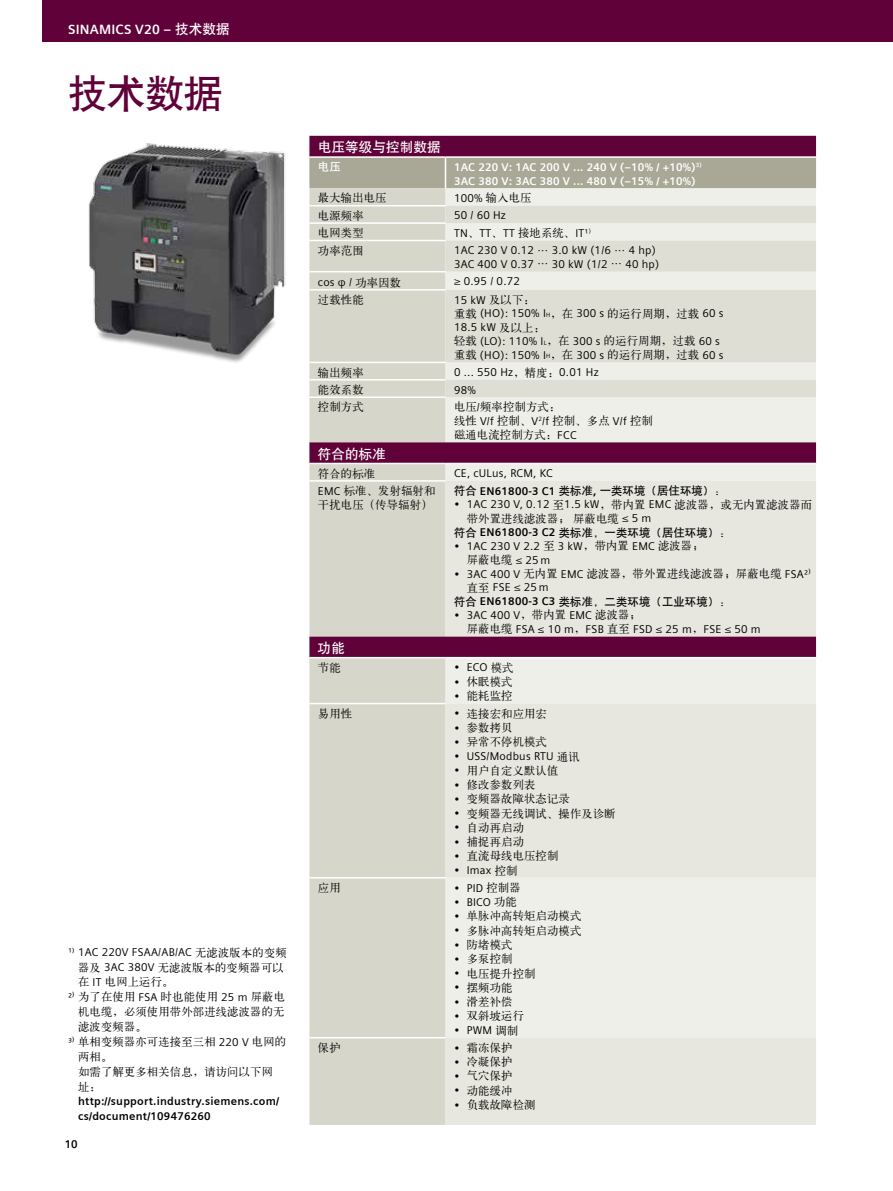
<style>
.page{position:relative;width:893px;height:1191px;background:#fff}
.page>*{position:absolute;margin:0;border:0;box-sizing:border-box;transform-origin:0 0}
.t1{font:39px "H Yb 1 gs G Bpc EUC H";color:#600239}
.t2{font:700 13.5px "Siemens Sans";letter-spacing:.015em;color:#fff}
.t3{font:13.5px "H Yb 1 gs G Bpc EUC H";letter-spacing:.01em;color:#fff}
.t4{font:11.25px/13.8px "H Ya 1 gj";letter-spacing:.02em;color:#000}
.t5{font:11.25px/13.8px "Siemens Sans";letter-spacing:.02em;color:#000}
.t6{font:11.25px "H Yb 1 gs G Bpc EUC H";letter-spacing:.02em;color:#000}
.t7{font:700 11.25px/13.8px "Siemens Sans";letter-spacing:.02em;color:#fff}
.t8{font:700 11.25px/14.9px "Siemens Sans";letter-spacing:.02em;color:#000}
.t9{font:11.25px "H Yb 1 gs G Bpc EUC H";color:#fff}
.s1{font-family:"H Yb 1 gs G Bpc EUC H";font-weight:400}
.s2{font-family:"Siemens Sans Global"}
.s3{font-family:"H Ya 1 gj"}
.s4{font-family:"Siemens Sans"}
.s5{font-size:6.15px}
.s6{font-family:"Siemens Sans";font-weight:700}
</style>
<div class="page">
<div style="left:43px;top:0;width:850px;height:42px;background:#600239"></div>
<div style="left:309px;top:136px;width:507px;height:20px;background:#600239"></div>
<div style="left:309px;top:158px;width:507px;height:30px;background:#a9a897"></div>
<div style="left:309px;top:188px;width:136px;height:936px;background:#d7d6cb"></div>
<svg style="left:445px;top:188px;width:371px;height:293px;background:#d2bfc6"></svg>
<svg style="left:445px;top:206px;width:371px;height:191px;background:#e3e2da"></svg>
<svg style="left:445px;top:481px;width:371px;height:643px;background:#e5e2dd"></svg>
<hr style="left:445px;top:158px;width:1px;height:30px;background:#fff">
<hr style="left:309px;top:205px;width:136px;height:1px;background:#fff">
<hr style="left:309px;top:222px;width:136px;height:2px;background:#fff">
<hr style="left:309px;top:240px;width:136px;height:1px;background:#fff">
<hr style="left:309px;top:271px;width:136px;height:1px;background:#fff">
<hr style="left:309px;top:289px;width:136px;height:1px;background:#fff">
<hr style="left:309px;top:362px;width:136px;height:1px;background:#fff">
<hr style="left:309px;top:379px;width:136px;height:1px;background:#fff">
<hr style="left:309px;top:396px;width:136px;height:2px;background:#fff">
<hr style="left:309px;top:480px;width:136px;height:1px;background:#fff">
<hr style="left:309px;top:703px;width:136px;height:1px;background:#fff">
<hr style="left:309px;top:877px;width:136px;height:1px;background:#fff">
<hr style="left:309px;top:1037px;width:136px;height:1px;background:#fff">
<hr style="left:309px;top:463px;width:136px;height:1px;background:#fff">
<hr style="left:445px;top:463px;width:371px;height:1px;background:#fff">
<hr style="left:309px;top:657px;width:136px;height:1px;background:#fff">
<hr style="left:445px;top:657px;width:371px;height:1px;background:#fff">
<img style="left:88px;top:143px;width:198px;height:220px">
<p class="t2" style="left:68px;top:22px;width:163px">SINAMICS V20 – <span class="s1">技术数据</span></p>
<h1 class="t1" style="left:68px;top:74px;width:156px">技术数据</h1>
<p class="t5" style="left:68px;top:945px;width:220px">¹<span class="s2">⁾</span> 1AC 220V FSAA/AB/AC <span class="s3">无滤波版本的变频</span></p>
<p class="t4" style="left:78px;top:960px;width:207px">器及 <span class="s4">3AC 380V</span> 无滤波版本的变频器可以</p>
<p class="t4" style="left:78px;top:975px;width:97px">在 <span class="s4">IT</span> 电网上运行。</p>
<p class="t4" style="left:68px;top:990px;width:218px"><span class="s4">²</span><span class="s2">⁾</span> 为了在使用 <span class="s4">FSA</span> 时也能使用 <span class="s4">25 m</span> 屏蔽电</p>
<p class="t4" style="left:78px;top:1005px;width:208px">机电缆，必须使用带外部进线滤波器的无</p>
<p class="t4" style="left:78px;top:1019px;width:70px">滤波变频器。</p>
<p class="t4" style="left:68px;top:1034px;width:220px"><span class="s4">³</span><span class="s2">⁾</span> 单相变频器亦可连接至三相 <span class="s4">220 V</span> 电网的</p>
<p class="t4" style="left:78px;top:1049px;width:36px">两相。</p>
<p class="t4" style="left:78px;top:1064px;width:196px">如需了解更多相关信息，请访问以下网</p>
<p class="t4" style="left:78px;top:1079px;width:24px">址：</p>
<p class="t8" style="left:78px;top:1093px;width:202px">http://support.industry.siemens.com/ cs/document/109476260</p>
<p class="t8" style="left:65px;top:1136px;width:14px">10</p>
<p class="t3" style="left:318px;top:141px;width:124px">电压等级与控制数据</p>
<p class="t9" style="left:318px;top:161px;width:24px">电压</p>
<p class="t7" style="left:454px;top:160px;width:249px">1AC 220 V: 1AC 200 V ... 240 V (–10% / +10%)<sup>3)<br></sup>3AC 380 V: 3AC 380 V ... 480 V (–15% / +10%)</p>
<p class="t4" style="left:318px;top:191px;width:70px">最大输出电压</p>
<p class="t5" style="left:454px;top:191px;width:79px">100% <span class="s3">输入电压</span></p>
<p class="t4" style="left:318px;top:209px;width:47px">电源频率</p>
<p class="t5" style="left:454px;top:209px;width:53px">50 / 60 Hz</p>
<p class="t4" style="left:318px;top:226px;width:47px">电网类型</p>
<p class="t5" style="left:454px;top:226px;width:139px">TN<span class="s3">、</span>TT<span class="s3">、</span>TT <span class="s3">接地系统、</span>IT¹<sup>)</sup></p>
<p class="t4" style="left:318px;top:243px;width:47px">功率范围</p>
<p class="t5" style="left:454px;top:243px;width:207px">1AC 230 V 0.12 <span class="s3">…</span> 3.0 kW (1/6 <span class="s3">…</span> 4 hp)<br>3AC 400 V 0.37 <span class="s3">…</span> 30 kW (1/2 <span class="s3">…</span> 40 hp)</p>
<p class="t5" style="left:318px;top:275px;width:85px">cos <span class="s2">φ</span> / <span class="s3">功率因数</span></p>
<p class="t5" style="left:454px;top:275px;width:67px">≥ 0.95 / 0.72</p>
<p class="t4" style="left:318px;top:293px;width:47px">过载性能</p>
<p class="t5" style="left:454px;top:293px;width:271px">15 kW <span class="s3">及以下：<br>重载</span> (HO): 150% I<span class="s5">H</span><span class="s3">，在</span> 300 s <span class="s3">的运行周期，过载</span> 60 s<br>18.5 kW <span class="s3">及以上：<br>轻载</span> (LO): 110% I<span class="s5">L</span><span class="s3">，在</span> 300 s <span class="s3">的运行周期，过载</span> 60 s<span class="s3">重载</span> (HO): 150% I<span class="s5">H</span><span class="s3">，在</span> 300 s <span class="s3">的运行周期，过载</span> 60 s</p>
<p class="t4" style="left:318px;top:365px;width:47px">输出频率</p>
<p class="t5" style="left:454px;top:365px;width:146px">0 ... 550 Hz<span class="s3">，精度：</span>0.01 Hz</p>
<p class="t4" style="left:318px;top:383px;width:47px">能效系数</p>
<p class="t5" style="left:454px;top:383px;width:23px">98%</p>
<p class="t4" style="left:318px;top:400px;width:47px">控制方式</p>
<p class="t4" style="left:454px;top:400px;width:200px">电压<span class="s4">/</span>频率控制方式：<br>线性 <span class="s4">V/f</span> 控制、<span class="s4">V</span><sup>2</sup><span class="s4">/f</span> 控制、多点 <span class="s4">V/f</span> 控制磁通电流控制方式：<span class="s4">FCC</span></p>
<p class="t3" style="left:318px;top:447px;width:70px">符合的标准</p>
<p class="t4" style="left:318px;top:466px;width:59px">符合的标准</p>
<p class="t5" style="left:454px;top:466px;width:100px">CE, cULus, RCM, KC</p>
<p class="t4" style="left:318px;top:484px;width:119px"><span class="s4">EMC</span> 标准、发射辐射和干扰电压（传导辐射）</p>
<p class="t6" style="left:454px;top:485px;width:273px">符合 <span class="s6">EN61800-3 C1</span> 类标准<span class="s6">,</span> 一类环境（居住环境）：</p>
<p class="t5" style="left:454px;top:498px;width:360px">• 1AC 230 V, 0.12 <span class="s3">至</span>1.5 kW<span class="s3">，带内置</span> EMC <span class="s3">滤波器，或无内置滤波器而</span></p>
<p class="t4" style="left:467px;top:511px;width:186px">带外置进线滤波器；屏蔽电缆 <span class="s4">≤ 5 m</span></p>
<p class="t6" style="left:454px;top:526px;width:278px">符合 <span class="s6">EN61800-3 C2</span> 类标准，一类环境（居住环境）：</p>
<p class="t5" style="left:454px;top:539px;width:251px">• 1AC 230 V 2.2 <span class="s3">至</span> 3 kW<span class="s3">，带内置</span> EMC <span class="s3">滤波器；</span></p>
<p class="t4" style="left:467px;top:553px;width:85px">屏蔽电缆 <span class="s4">≤ 25 m</span></p>
<p class="t4" style="left:454px;top:566px;width:358px"><span class="s4">• 3AC 400 V</span> 无内置 <span class="s4">EMC</span> 滤波器，带外置进线滤波器；屏蔽电缆 <span class="s4">FSA²</span><span class="s2">⁾</span></p>
<p class="t5" style="left:467px;top:580px;width:83px"><span class="s3">直至</span> FSE ≤ 25 m</p>
<p class="t6" style="left:454px;top:595px;width:278px">符合 <span class="s6">EN61800-3 C3</span> 类标准，二类环境（工业环境）：</p>
<p class="t5" style="left:467px;top:608px;width:295px;text-indent:-13px">• 3AC 400 V<span class="s3">，带内置</span> EMC <span class="s3">滤波器；<br>屏蔽电缆</span> FSA ≤ 10 m<span class="s3">，</span>FSB <span class="s3">直至</span> FSD ≤ 25 m<span class="s3">，</span>FSE ≤ 50 m</p>
<p class="t3" style="left:318px;top:641px;width:29px">功能</p>
<p class="t4" style="left:318px;top:660px;width:24px">节能</p>
<p class="t5" style="left:454px;top:660px;width:61px">• ECO <span class="s3">模式</span></p>
<p class="t4" style="left:454px;top:675px;width:60px"><span class="s4">•</span> 休眠模式</p>
<p class="t4" style="left:454px;top:689px;width:60px"><span class="s4">•</span> 能耗监控</p>
<p class="t4" style="left:318px;top:706px;width:36px">易用性</p>
<p class="t4" style="left:454px;top:706px;width:94px"><span class="s4">•</span> 连接宏和应用宏</p>
<p class="t4" style="left:454px;top:720px;width:60px"><span class="s4">•</span> 参数拷贝</p>
<p class="t4" style="left:454px;top:735px;width:94px"><span class="s4">•</span> 异常不停机模式</p>
<p class="t5" style="left:454px;top:749px;width:127px">• USS/Modbus RTU <span class="s3">通讯</span></p>
<p class="t4" style="left:454px;top:763px;width:106px"><span class="s4">•</span> 用户自定义默认值</p>
<p class="t4" style="left:454px;top:777px;width:83px"><span class="s4">•</span> 修改参数列表</p>
<p class="t4" style="left:454px;top:792px;width:117px"><span class="s4">•</span> 变频器故障状态记录</p>
<p class="t4" style="left:454px;top:806px;width:163px"><span class="s4">•</span> 变频器无线调试、操作及诊断</p>
<p class="t4" style="left:454px;top:820px;width:71px"><span class="s4">•</span> 自动再启动</p>
<p class="t4" style="left:454px;top:834px;width:71px"><span class="s4">•</span> 捕捉再启动</p>
<p class="t4" style="left:454px;top:849px;width:106px"><span class="s4">•</span> 直流母线电压控制</p>
<p class="t5" style="left:454px;top:863px;width:65px">• Imax <span class="s3">控制</span></p>
<p class="t4" style="left:318px;top:880px;width:24px">应用</p>
<p class="t5" style="left:454px;top:880px;width:68px">• PID <span class="s3">控制器</span></p>
<p class="t5" style="left:454px;top:895px;width:64px">• BICO <span class="s3">功能</span></p>
<p class="t4" style="left:454px;top:909px;width:129px"><span class="s4">•</span> 单脉冲高转矩启动模式</p>
<p class="t4" style="left:454px;top:923px;width:129px"><span class="s4">•</span> 多脉冲高转矩启动模式</p>
<p class="t4" style="left:454px;top:937px;width:60px"><span class="s4">•</span> 防堵模式</p>
<p class="t4" style="left:454px;top:952px;width:60px"><span class="s4">•</span> 多泵控制</p>
<p class="t4" style="left:454px;top:966px;width:83px"><span class="s4">•</span> 电压提升控制</p>
<p class="t4" style="left:454px;top:980px;width:60px"><span class="s4">•</span> 摆频功能</p>
<p class="t4" style="left:454px;top:994px;width:60px"><span class="s4">•</span> 滑差补偿</p>
<p class="t4" style="left:454px;top:1009px;width:71px"><span class="s4">•</span> 双斜坡运行</p>
<p class="t5" style="left:454px;top:1023px;width:66px">• PWM <span class="s3">调制</span></p>
<p class="t4" style="left:318px;top:1040px;width:24px">保护</p>
<p class="t4" style="left:454px;top:1040px;width:60px"><span class="s4">•</span> 霜冻保护</p>
<p class="t4" style="left:454px;top:1055px;width:60px"><span class="s4">•</span> 冷凝保护</p>
<p class="t4" style="left:454px;top:1069px;width:60px"><span class="s4">•</span> 气穴保护</p>
<p class="t4" style="left:454px;top:1083px;width:60px"><span class="s4">•</span> 动能缓冲</p>
<p class="t4" style="left:454px;top:1097px;width:83px"><span class="s4">•</span> 负载故障检测</p>
</div>
